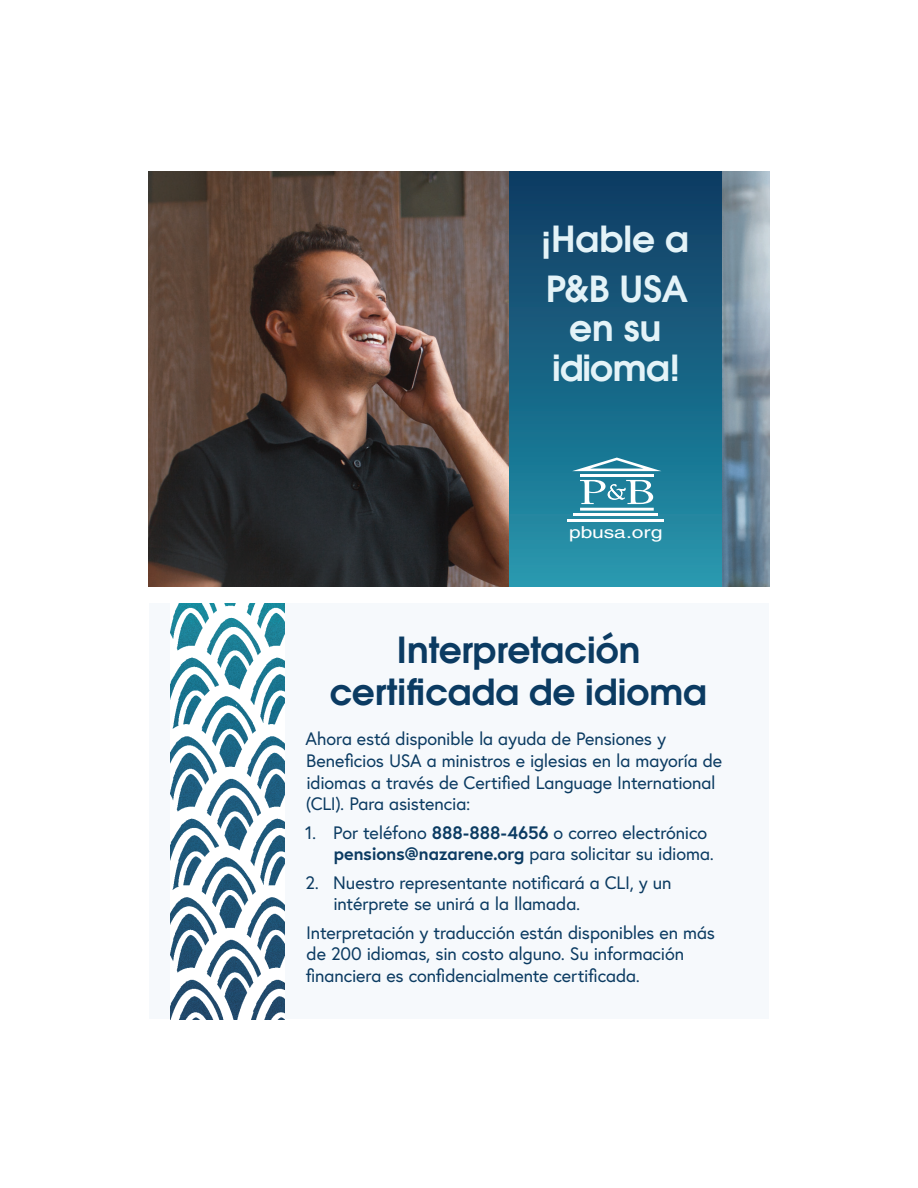
<style>
.page{position:relative;width:918px;height:1188px;background:#fff}
.page>*{position:absolute;margin:0;border:0;box-sizing:border-box;transform-origin:0 0}
.Title_-_dark_blue{font:600 36px/42px "Avant Garde";letter-spacing:-.005em;color:#0b3b62;text-align:center}
.Title_-_Light_Blue{font:600 36px/49.5px "Avant Garde";letter-spacing:-.005em;color:#e4f3f8}
.Body_Text{font:18px/21.6px "Europa";letter-spacing:-.01em;color:#0b3b62}
.t1{font:16.5px "Helvetica";color:#fff;scale:1.28 1}
.s1{font-weight:700}
</style>
<div class="page">
<img style="left:148px;top:171px;width:622px;height:416px">
<div style="left:510px;top:171px;width:212px;height:416px;background:linear-gradient(to bottom,#0d3860,#2797ae)"></div>
<svg style="left:572px;top:458px;width:89px;height:13px"></svg>
<hr style="left:580px;top:508px;width:74px;height:3px;background:#fff">
<hr style="left:580px;top:474px;width:74px;height:3px;background:#fff">
<svg style="left:580px;top:480px;width:73px;height:24px"></svg>
<hr style="left:568px;top:519px;width:96px;height:2px;background:#fff">
<hr style="left:573px;top:513px;width:85px;height:3px;background:#fff">
<div style="left:149px;top:604px;width:620px;height:415px;background:#f6f9fc"></div>
<img style="left:170px;top:604px;width:114px;height:415px">
<p class="Title_-_Light_Blue" style="left:541px;top:214px;width:149px">¡Hable a<br>P&amp;B USA</p>
<p class="Title_-_Light_Blue" style="left:552px;top:307px;width:129px;line-height:40.5px;text-align:center">en su idioma!</p>
<p class="t1" style="left:569px;top:523px;width:74px">pbusa.org</p>
<p class="Title_-_dark_blue" style="left:329px;top:628px;width:379px">Interpretación certificada de idioma</p>
<p class="Body_Text" style="left:305px;top:728px;width:418px">Ahora está disponible la ayuda de Pensiones y Beneficios USA a ministros e iglesias en la mayoría de idiomas a través de Certified Language International (CLI). Para asistencia:</p>
<p class="Body_Text" style="left:334px;top:821px;width:382px;text-indent:-28px">1. Por teléfono <span class="s1">888-888-4656</span> o correo electrónico <span class="s1">pensions@nazarene.org</span> para solicitar su idioma.</p>
<p class="Body_Text" style="left:333px;top:871px;width:340px;text-indent:-28px">2. Nuestro representante notificará a CLI, y un intérprete se unirá a la llamada.</p>
<p class="Body_Text" style="left:306px;top:921px;width:411px">Interpretación y traducción están disponibles en más de 200 idiomas, sin costo alguno. Su información financiera es confidencialmente certificada.</p>
</div>
